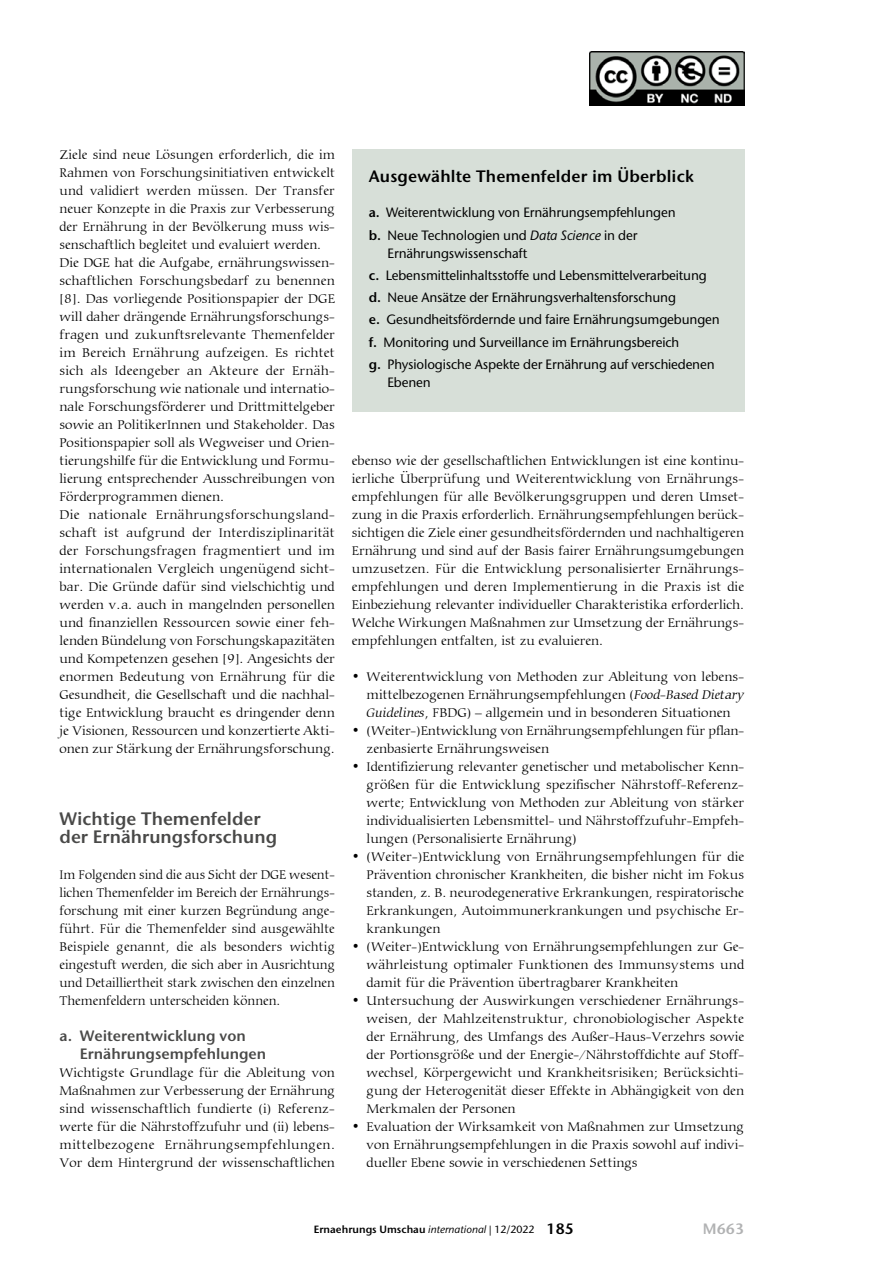
<style>
.page{position:relative;width:893px;height:1263px;background:#fff}
.page>*{position:absolute;margin:0;border:0;box-sizing:border-box;transform-origin:0 0}
.t1{font:600 18px/18px "Stone Sans ITC Pro";color:#494948}
.t2{font:600 16.5px "Stone Sans ITC Pro";letter-spacing:.01em;color:#000}
.t3{font:600 15px/18px "Stone Sans ITC Pro";color:#494948}
.t4{font:600 15px "Stone Sans ITC Pro";color:#b1b2b3}
.t5{font:300 13.5px/18px "Carmina BT";color:#000;text-align:justify}
.t6{font:500 13.5px/22.2px "Stone Sans ITC Std";letter-spacing:-.01em;color:#000}
.t7{font:300 13.5px/18px "Carmina BT";color:#000;text-align:justify;scale:.96 1}
.t8{font:600 10.5px "Stone Sans ITC Pro";color:#000}
.s1{font-family:"Stone Sans ITC Pro";font-weight:600}
.s2{font-style:italic}
.s3{font-family:"Stone Sans ITC Std";font-weight:500;font-style:italic}
.s4{font-family:"Stone Sans ITC Std";font-weight:500}
.s5{font-size:15px}
</style>
<div class="page">
<div style="left:352px;top:149px;width:392px;height:262px;background:#d7dfd8"></div>
<img style="left:590px;top:51px;width:154px;height:54px">
<p class="t5" style="left:60px;top:146px;width:277px;text-align:left">Ziele sind neue Lösungen erforderlich, die im Rahmen von Forschungsinitiativen entwickelt und validiert werden müssen. Der Transfer neuer Konzepte in die Praxis zur Verbesserung der Ernährung in der Bevölkerung muss wis&shy;senschaftlich begleitet und evaluiert werden.<br>Die DGE hat die Aufgabe, ernährungswissen&shy;schaftlichen Forschungsbedarf zu benennen [8]. Das vorliegende Positionspapier der DGE will daher drängende Ernährungsforschungs&shy;fragen und zukunftsrelevante Themenfelder im Bereich Ernährung aufzeigen. Es richtet sich als Ideengeber an Akteure der Ernäh&shy;rungsforschung wie nationale und internatio&shy;nale Forschungsförderer und Drittmittelgeber sowie an PolitikerInnen und Stakeholder. Das Positionspapier soll als Wegweiser und Orien&shy;tierungshilfe für die Entwicklung und Formu&shy;lierung entsprechender Ausschreibungen von Förderprogrammen dienen.<br>Die nationale Ernährungsforschungsland&shy;schaft ist aufgrund der Interdisziplinarität der Forschungsfragen fragmentiert und im internationalen Vergleich ungenügend sicht&shy;bar. Die Gründe dafür sind vielschichtig und werden v.a. auch in mangelnden personellen und finanziellen Ressourcen sowie einer feh&shy;lenden Bündelung von Forschungskapazitäten und Kompetenzen gesehen [9]. Angesichts der enormen Bedeutung von Ernährung für die Gesundheit, die Gesellschaft und die nachhal&shy;tige Entwicklung braucht es dringender denn je Visionen, Ressourcen und konzertierte Akti&shy;onen zur Stärkung der Ernährungsforschung.</p>
<h1 class="t1" style="left:60px;top:810px;width:219px">Wichtige Themenfelder der Ernährungsforschung</h1>
<p class="t7" style="left:60px;top:866px;width:288px">Im Folgenden sind die aus Sicht der DGE wesent&shy;lichen Themenfelder im Bereich der Ernährungs&shy;forschung mit einer kurzen Begründung ange&shy;führt. Für die Themenfelder sind ausgewählte Beispiele genannt, die als besonders wichtig eingestuft werden, die sich aber in Ausrichtung und Detailliertheit stark zwischen den einzelnen Themenfeldern unterscheiden können.</p>
<p class="t3" style="left:80px;top:1027px;width:188px;text-indent:-20px">a. Weiterentwicklung von<br>Ernährungsempfehlungen</p>
<p class="t5" style="left:60px;top:1064px;width:277px">Wichtigste Grundlage für die Ableitung von Maßnahmen zur Verbesserung der Ernährung sind wissenschaftlich fundierte (i) Referenz&shy;werte für die Nährstoffzufuhr und (ii) lebens&shy;mittelbezogene Ernährungsempfehlungen.<br>Vor dem Hintergrund der wissenschaftlichen</p>
<p class="t2" style="left:369px;top:166px;width:327px">Ausgewählte Themenfelder im Überblick</p>
<p class="t6" style="left:369px;top:201px;width:308px"><span class="s1">a.</span> Weiterentwicklung von Ernährungsempfehlungen <span class="s1">b.</span> Neue Technologien und <span class="s2">Data Science</span> in der</p>
<p class="t6" style="left:369px;top:242px;width:352px;text-indent:19px">Ernährungswissenschaft<br><span class="s1">c.</span> Lebensmittelinhaltsstoffe und Lebensmittelverarbeitung <span class="s1">d.</span> Neue Ansätze der Ernährungsverhaltensforschung<br><span class="s1">e.</span> Gesundheitsfördernde und faire Ernährungsumgebungen <span class="s1">f.</span> Monitoring und Surveillance im Ernährungsbereich<br><span class="s1">g.</span> Physiologische Aspekte der Ernährung auf verschiedenen</p>
<p class="t6" style="left:387px;top:371px;width:45px">Ebenen</p>
<p class="t5" style="left:352px;top:452px;width:394px">ebenso wie der gesellschaftlichen Entwicklungen ist eine kontinu&shy;ierliche Überprüfung und Weiterentwicklung von Ernährungs&shy;empfehlungen für alle Bevölkerungsgruppen und deren Umset&shy;zung in die Praxis erforderlich. Ernährungsempfehlungen berück&shy;sichtigen die Ziele einer gesundheitsfördernden und nachhaltigeren Ernährung und sind auf der Basis fairer Ernährungsumgebungen umzusetzen. Für die Entwicklung personalisierter Ernährungs&shy;empfehlungen und deren Implementierung in die Praxis ist die Einbeziehung relevanter individueller Charakteristika erforderlich.<br>Welche Wirkungen Maßnahmen zur Umsetzung der Ernährungs&shy;empfehlungen entfalten, ist zu evaluieren.</p>
<p class="t5" style="left:367px;top:668px;width:379px;text-indent:-15px">• Weiterentwicklung von Methoden zur Ableitung von lebens&shy;mittelbezogenen Ernährungsempfehlungen (<span class="s2">Food-Based Dietary Guidelines</span>, FBDG) – allgemein und in besonderen Situationen</p>
<p class="t5" style="left:367px;top:722px;width:379px;text-indent:-15px">• (Weiter-)Entwicklung von Ernährungsempfehlungen für pflan&shy;zenbasierte Ernährungsweisen</p>
<p class="t5" style="left:367px;top:758px;width:379px;text-indent:-15px">• Identifizierung relevanter genetischer und metabolischer Kenn&shy;größen für die Entwicklung spezifischer Nährstoff-Referenz&shy;werte; Entwicklung von Methoden zur Ableitung von stärker individualisierten Lebensmittel- und Nährstoffzufuhr-Empfeh&shy;lungen (Personalisierte Ernährung)</p>
<p class="t5" style="left:367px;top:848px;width:379px;text-indent:-15px">• (Weiter-)Entwicklung von Ernährungsempfehlungen für die Prävention chronischer Krankheiten, die bisher nicht im Fokus standen, z. B. neurodegenerative Erkrankungen, respiratorische Erkrankungen, Autoimmunerkrankungen und psychische Er&shy;krankungen</p>
<p class="t5" style="left:367px;top:938px;width:379px;text-indent:-15px">• (Weiter-)Entwicklung von Ernährungsempfehlungen zur Ge&shy;währleistung optimaler Funktionen des Immunsystems und damit für die Prävention übertragbarer Krankheiten</p>
<p class="t5" style="left:367px;top:992px;width:379px;text-indent:-15px">• Untersuchung der Auswirkungen verschiedener Ernährungs&shy;weisen, der Mahlzeitenstruktur, chronobiologischer Aspekte der Ernährung, des Umfangs des Außer-Haus-Verzehrs sowie der Portionsgröße und der Energie-/Nährstoffdichte auf Stoff&shy;wechsel, Körpergewicht und Krankheitsrisiken; Berücksichti&shy;gung der Heterogenität dieser Effekte in Abhängigkeit von den Merkmalen der Personen</p>
<p class="t5" style="left:367px;top:1118px;width:379px;text-indent:-15px">• Evaluation der Wirksamkeit von Maßnahmen zur Umsetzung von Ernährungsempfehlungen in die Praxis sowohl auf indivi&shy;dueller Ebene sowie in verschiedenen Settings</p>
<p class="t8" style="left:314px;top:1222px;width:262px">Ernaehrungs Umschau <span class="s3">international</span> <span class="s4">| 12/2022</span> <span class="s5">185</span></p>
<p class="t4" style="left:703px;top:1219px;width:43px">M663</p>
</div>
